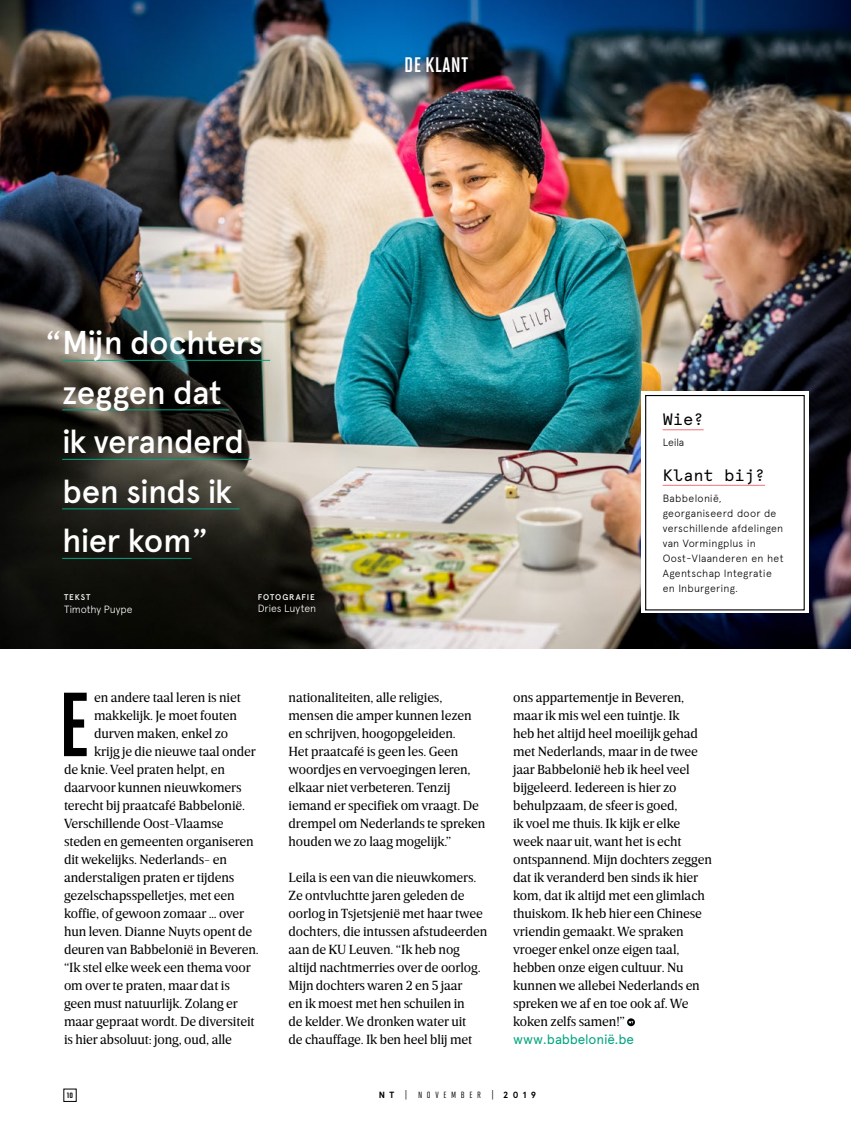
<style>
.page{position:relative;width:851px;height:1127px;background:#fff}
.page>*{position:absolute;margin:0;border:0;box-sizing:border-box;transform-origin:0 0}
.t1{font:700 90.6px "Solano Gothic MVB";color:#000}
.t2{font:500 33px/49.5px "Apercu Pro";letter-spacing:-.02em;color:#fff}
.t3{font:700 21px "Solano Gothic MVB";letter-spacing:.02em;color:#fff}
.t4{font:16.5px "Apercu Mono";color:#000}
.t5{font:13.5px/18px "Breve News";letter-spacing:-.01em;color:#000}
.t6{font:13.5px "Apercu Pro";letter-spacing:-.01em;color:#00a481}
.t7{font:300 10.5px/15px "Apercu";letter-spacing:.025em;color:#000}
.t8{font:300 10.5px "Apercu";letter-spacing:-.01em;color:#fff}
.t9{font:500 9px "Solano Gothic MVB";letter-spacing:.52em;color:#000}
.t10{font:700 9px "Solano Gothic MVB";color:#000}
.t11{font:500 8.25px "Apercu Pro";letter-spacing:.105em;color:#fff}
.s1{font-family:"Apercu Pro";font-weight:700}
</style>
<div class="page">
<img style="left:0;top:0;width:850px;height:648px">
<hr style="left:62px;top:360px;width:208px;height:1px;background:#00a481">
<hr style="left:62px;top:409px;width:167px;height:1px;background:#00a481">
<hr style="left:62px;top:459px;width:189px;height:1px;background:#00a481">
<hr style="left:62px;top:508px;width:177px;height:1px;background:#00a481">
<hr style="left:62px;top:558px;width:129px;height:1px;background:#00a481">
<div style="left:641px;top:391px;width:167px;height:222px;background:#fff"></div>
<div style="left:645px;top:395px;width:159px;height:215px;border:1px solid #000"></div>
<hr style="left:662px;top:429px;width:41px;height:1px;background:#f27179">
<hr style="left:662px;top:485px;width:103px;height:1px;background:#f27179">
<svg style="left:627px;top:1018px;width:8px;height:8px"></svg>
<h3 class="t3" style="left:404px;top:53px;width:65px">DE KLANT</h3>
<h2 class="t2" style="left:62px;top:316px;width:202px;text-indent:-16px">“Mijn dochters zeggen dat<br>ik veranderd ben sinds ik hier kom”</h2>
<p class="t11" style="left:64px;top:591px;width:28px">TEKST</p>
<p class="t8" style="left:64px;top:603px;width:70px">Timothy Puype</p>
<p class="t11" style="left:258px;top:590px;width:58px">FOTOGRAFIE</p>
<p class="t8" style="left:258px;top:602px;width:60px">Dries Luyten</p>
<p class="t4" style="left:662px;top:410px;width:42px">Wie?</p>
<p class="t7" style="left:662px;top:435px;width:23px">Leila</p>
<p class="t4" style="left:662px;top:465px;width:104px">Klant bij?</p>
<p class="t7" style="left:662px;top:490px;width:122px">Babbelonië, georganiseerd door de verschillende afdelingen van Vormingplus in<br>Oost-Vlaanderen en het<br>Agentschap Integratie en Inburgering.</p>
<h1 class="t1" style="left:58px;top:675px;width:33px">E</h1>
<p class="t5" style="left:94px;top:689px;width:148px">en andere taal leren is niet</p>
<p class="t5" style="left:94px;top:707px;width:144px">makkelijk. Je moet fouten</p>
<p class="t5" style="left:94px;top:725px;width:136px">durven maken, enkel zo</p>
<p class="t5" style="left:94px;top:743px;width:163px">krijg je die nieuwe taal onder</p>
<p class="t5" style="left:64px;top:761px;width:162px">de knie. Veel praten helpt, en</p>
<p class="t5" style="left:64px;top:779px;width:179px">daarvoor kunnen nieuwkomers</p>
<p class="t5" style="left:64px;top:797px;width:182px">terecht bij praatcafé Babbelonië.</p>
<p class="t5" style="left:64px;top:815px;width:161px">Verschillende Oost-Vlaamse</p>
<p class="t5" style="left:64px;top:833px;width:191px">steden en gemeenten organiseren</p>
<p class="t5" style="left:64px;top:851px;width:164px">dit wekelijks. Nederlands- en</p>
<p class="t5" style="left:64px;top:869px;width:172px">anderstaligen praten er tijdens</p>
<p class="t5" style="left:64px;top:887px;width:172px">gezelschapsspelletjes, met een</p>
<p class="t5" style="left:64px;top:905px;width:182px">koffie, of gewoon zomaar … over</p>
<p class="t5" style="left:64px;top:923px;width:190px">hun leven. Dianne Nuyts opent de</p>
<p class="t5" style="left:64px;top:941px;width:196px">deuren van Babbelonië in Beveren.</p>
<p class="t5" style="left:64px;top:959px;width:188px">“Ik stel elke week een thema voor</p>
<p class="t5" style="left:64px;top:977px;width:167px">om over te praten, maar dat is</p>
<p class="t5" style="left:64px;top:995px;width:175px">geen must natuurlijk. Zolang er</p>
<p class="t5" style="left:64px;top:1013px;width:192px">maar gepraat wordt. De diversiteit</p>
<p class="t5" style="left:64px;top:1031px;width:169px">is hier absoluut: jong, oud, alle</p>
<p class="t5" style="left:288px;top:689px;width:198px">nationaliteiten, alle religies, mensen die amper kunnen lezen en schrijven, hoogopgeleiden.<br>Het praatcafé is geen les. Geen woordjes en vervoegingen leren, elkaar niet verbeteren. Tenzij iemand er specifiek om vraagt. De drempel om Nederlands te spreken houden we zo laag mogelijk.”</p>
<p class="t5" style="left:288px;top:869px;width:200px">Leila is een van die nieuwkomers.<br>Ze ontvluchtte jaren geleden de oorlog in Tsjetsjenië met haar twee dochters, die intussen afstudeerden aan de KU Leuven. “Ik heb nog altijd nachtmerries over de oorlog.<br>Mijn dochters waren 2 en 5 jaar<br>en ik moest met hen schuilen in<br>de kelder. We dronken water uit<br>de chauffage. Ik ben heel blij met</p>
<p class="t5" style="left:513px;top:688px;width:200px">ons appartementje in Beveren, maar ik mis wel een tuintje. Ik<br>heb het altijd heel moeilijk gehad met Nederlands, maar in de twee jaar Babbelonië heb ik heel veel bijgeleerd. Iedereen is hier zo behulpzaam, de sfeer is goed,<br>ik voel me thuis. Ik kijk er elke week naar uit, want het is echt ontspannend. Mijn dochters zeggen dat ik veranderd ben sinds ik hier kom, dat ik altijd met een glimlach thuiskom. Ik heb hier een Chinese vriendin gemaakt. We spraken vroeger enkel onze eigen taal, hebben onze eigen cultuur. Nu kunnen we allebei Nederlands en spreken we af en toe ook af. We koken zelfs samen!”</p>
<p class="t6" style="left:513px;top:1029px;width:122px">www.babbelonië.be</p>
<p class="t10" style="left:67px;top:1090px;width:8px">10</p>
<p class="t9" style="left:378px;top:1090px;width:159px"><span class="s1">NT</span> | NOVEMBER | <span class="s1">2019</span></p>
</div>
